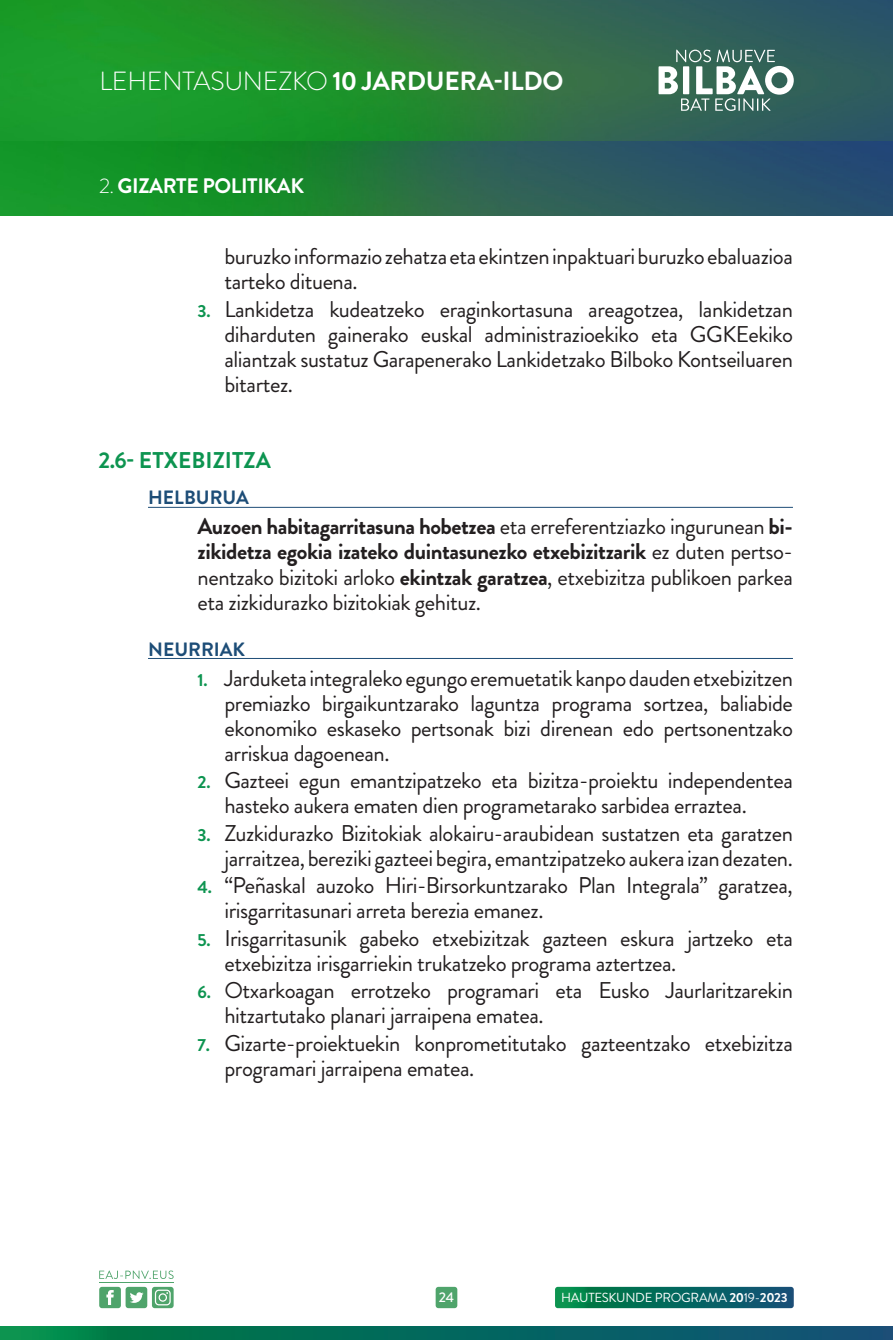
<style>
.page{position:relative;width:893px;height:1340px;background:#fff}
.page>*{position:absolute;margin:0;border:0;box-sizing:border-box;transform-origin:0 0}
.t1{font:700 26.25px "Brandon Grotesque";letter-spacing:-.01em;color:#fff}
.t2{font:22.75px/25px "Brandon Grotesque";letter-spacing:-.02em;color:#231f20}
.t3{font:700 22.75px "Brandon Grotesque";color:#0d9450}
.t4{font:700 21px "Brandon Grotesque";letter-spacing:-.02em;color:#fff}
.t5{font:700 19.25px "Brandon Grotesque";color:#1d4d77}
.t6{font:500 14px "Brandon Grotesque";color:#fff}
.t7{font:13.12px "Brandon Grotesque";letter-spacing:-.02em;color:#fff}
.s1{font-weight:300}
.s2{font-weight:700;font-size:17.5px;color:#0d9450}
.s3{font-weight:700}
</style>
<div class="page">
<img style="left:0;top:0;width:893px;height:216px">
<svg style="left:658px;top:50px;width:136px;height:61px"></svg>
<svg style="left:99px;top:1286px;width:75px;height:22px"></svg>
<svg style="left:99px;top:1270px;width:75px;height:8px"></svg>
<hr style="left:99px;top:1282px;width:75px;height:1px;background:#4fa46b">
<div style="left:436px;top:1286px;width:21px;height:22px;background:#4fa46b;border-radius:3px"></div>
<svg style="left:555px;top:1286px;width:239px;height:22px;background:#197469"></svg>
<svg style="left:561px;top:1292px;width:227px;height:10px;background:#06695d"></svg>
<svg style="left:0;top:1326px;width:893px;height:13px;background:#06685d"></svg>
<hr style="left:148px;top:507px;width:645px;height:1px;background:#1d4d77">
<hr style="left:148px;top:658px;width:645px;height:1px;background:#1d4d77">
<p class="t1" style="left:99px;top:63px;width:466px"><span class="s1">LEHENTASUNEZKO</span> 10 JARDUERA-ILDO</p>
<p class="t4" style="left:99px;top:171px;width:206px"><span class="s1">2.</span> GIZARTE POLITIKAK</p>
<p class="t2" style="left:224px;top:244px;width:570px">buruzko informazio zehatza eta ekintzen inpaktuari buruzko ebaluazioa tarteko dituena.</p>
<p class="t2" style="left:224px;top:296px;width:570px;text-align:justify;text-indent:-27px"><span class="s2">3.</span> Lankidetza kudeatzeko eraginkortasuna areagotzea, lankidetzan diharduten gainerako euskal administrazioekiko eta GGKEekiko aliantzak sustatuz Garapenerako Lankidetzako Bilboko Kontseiluaren bitartez.</p>
<p class="t3" style="left:98px;top:444px;width:174px">2.6- ETXEBIZITZA</p>
<p class="t5" style="left:148px;top:484px;width:102px">HELBURUA</p>
<p class="t2" style="left:198px;top:514px;width:597px;text-align:justify"><span class="s3">Auzoen habitagarritasuna hobetzea</span> eta erreferentziazko ingurunean <span class="s3">bi&shy;zikidetza egokia izateko duintasunezko etxebizitzarik</span> ez duten pertso&shy;nentzako bizitoki arloko <span class="s3">ekintzak garatzea</span>, etxebizitza publikoen parkea eta zizkidurazko bizitokiak gehituz.</p>
<p class="t5" style="left:148px;top:635px;width:99px">NEURRIAK</p>
<p class="t2" style="left:224px;top:665px;width:570px;text-align:justify;text-indent:-27px"><span class="s2">1.</span> Jarduketa integraleko egungo eremuetatik kanpo dauden etxebizitzen premiazko birgaikuntzarako laguntza programa sortzea, baliabide ekonomiko eskaseko pertsonak bizi direnean edo pertsonentzako arriskua dagoenean.</p>
<p class="t2" style="left:224px;top:768px;width:570px;text-indent:-27px"><span class="s2">2.</span> Gazteei egun emantzipatzeko eta bizitza-proiektu independentea hasteko aukera ematen dien programetarako sarbidea erraztea.</p>
<p class="t2" style="left:198px;top:820px;width:597px;text-align:right"><span class="s2">3.</span> Zuzkidurazko Bizitokiak alokairu-araubidean sustatzen eta garatzen jarraitzea, bereziki gazteei begira, emantzipatzeko aukera izan dezaten.</p>
<p class="t2" style="left:224px;top:873px;width:570px;text-indent:-27px"><span class="s2">4.</span> “Peñaskal auzoko Hiri-Birsorkuntzarako Plan Integrala” garatzea, irisgarritasunari arreta berezia emanez.</p>
<p class="t2" style="left:224px;top:925px;width:570px;text-indent:-27px"><span class="s2">5.</span> Irisgarritasunik gabeko etxebizitzak gazteen eskura jartzeko eta etxebizitza irisgarriekin trukatzeko programa aztertzea.</p>
<p class="t2" style="left:224px;top:978px;width:570px;text-indent:-27px"><span class="s2">6.</span> Otxarkoagan errotzeko programari eta Eusko Jaurlaritzarekin hitzartutako planari jarraipena ematea.</p>
<p class="t2" style="left:224px;top:1030px;width:570px;text-indent:-27px"><span class="s2">7.</span> Gizarte-proiektuekin konprometitutako gazteentzako etxebizitza programari jarraipena ematea.</p>
<p class="t6" style="left:439px;top:1287px;width:17px">24</p>
<p class="t7" style="left:561px;top:1288px;width:228px">HAUTESKUNDE PROGRAMA <span class="s3">20</span>19-<span class="s3">2023</span></p>
</div>
